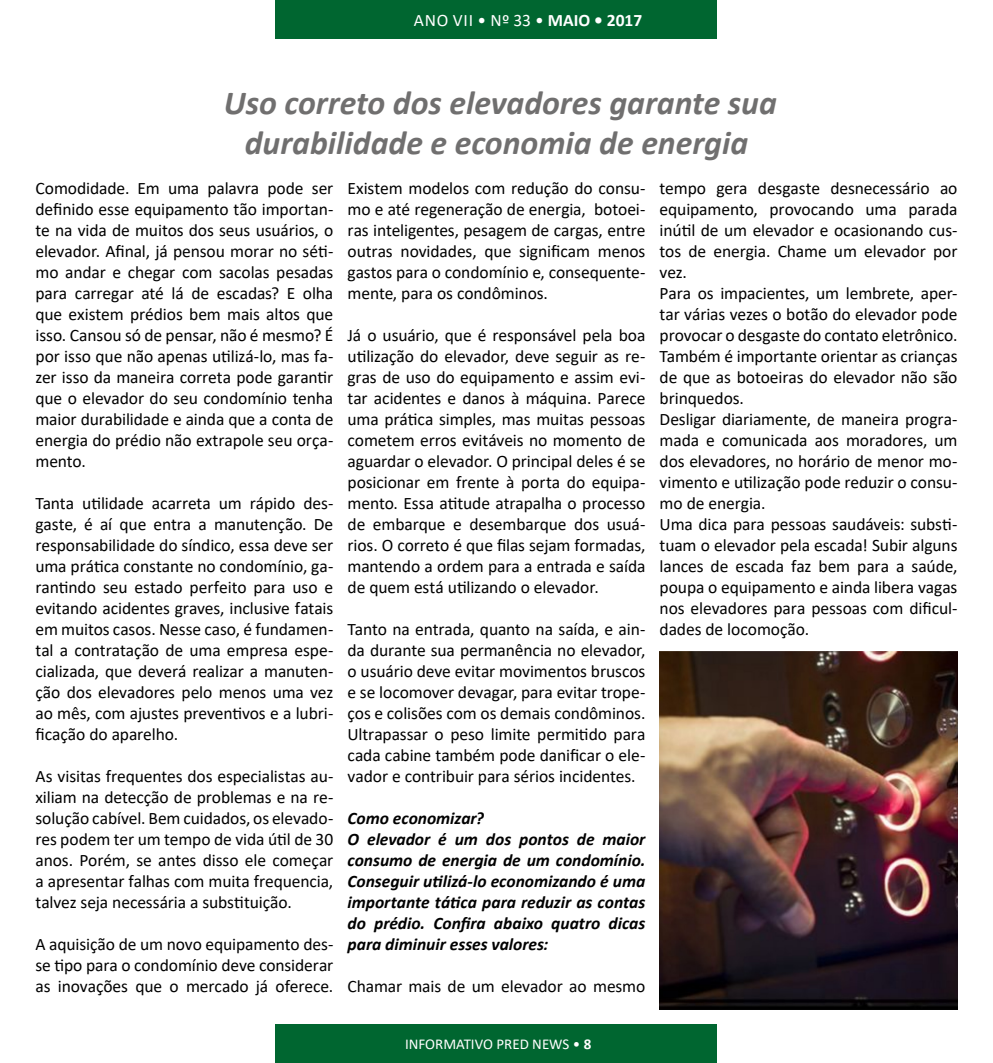
<style>
.page{position:relative;width:993px;height:1063px;background:#fff}
.page>*{position:absolute;margin:0;border:0;box-sizing:border-box;transform-origin:0 0}
.t1{font:italic 700 33.75px/40.5px "Calibri";color:#706f6f;text-align:center}
.t2{font:17.5px/21px "Calibri";letter-spacing:-.005em;color:#000;text-align:justify}
.t3{font:italic 700 17.5px/21px "Calibri";color:#000}
.t4{font:17.5px "Calibri";letter-spacing:.04em;color:#fff}
.t5{font:15px "Calibri";color:#fff}
.s1{font-weight:700}
</style>
<div class="page">
<div style="left:276px;top:1024px;width:440px;height:39px;background:#006630"></div>
<div style="left:276px;top:0;width:440px;height:39px;background:#006630"></div>
<img style="left:659px;top:651px;width:298px;height:359px">
<p class="t4" style="left:414px;top:8px;width:230px">ANO VII • Nº 33 • <span class="s1">MAIO • 2017</span></p>
<h1 class="t1" style="left:224px;top:81px;width:554px">Uso correto dos elevadores garante sua durabilidade e economia de energia</h1>
<p class="t2" style="left:347px;top:177px;width:299px">Existem modelos com redução do consu&shy;mo e até regeneração de energia, botoei&shy;ras inteligentes, pesagem de cargas, entre outras novidades, que significam menos gastos para o condomínio e, consequente&shy;mente, para os condôminos.</p>
<p class="t2" style="left:347px;top:324px;width:299px">Já o usuário, que é responsável pela boa utilização do elevador, deve seguir as re&shy;gras de uso do equipamento e assim evi&shy;tar acidentes e danos à máquina. Parece uma prática simples, mas muitas pessoas cometem erros evitáveis no momento de aguardar o elevador. O principal deles é se posicionar em frente à porta do equipa&shy;mento. Essa atitude atrapalha o processo de embarque e desembarque dos usuá&shy;rios. O correto é que filas sejam formadas, mantendo a ordem para a entrada e saída de quem está utilizando o elevador.</p>
<p class="t2" style="left:347px;top:618px;width:299px">Tanto na entrada, quanto na saída, e ain&shy;da durante sua permanência no elevador, o usuário deve evitar movimentos bruscos e se locomover devagar, para evitar trope&shy;ços e colisões com os demais condôminos.<br>Ultrapassar o peso limite permitido para cada cabine também pode danificar o ele&shy;vador e contribuir para sérios incidentes.</p>
<p class="t3" style="left:347px;top:807px;width:299px">Como economizar?<br>O elevador é um dos pontos de maior consumo de energia de um condomínio.<br>Conseguir utilizá-lo economizando é uma importante tática para reduzir as contas do prédio. Confira abaixo quatro dicas para diminuir esses valores:</p>
<p class="t2" style="left:347px;top:975px;width:299px">Chamar mais de um elevador ao mesmo</p>
<p class="t2" style="left:659px;top:177px;width:299px;text-align:left">tempo gera desgaste desnecessário ao equipamento, provocando uma parada inútil de um elevador e ocasionando cus&shy;tos de energia. Chame um elevador por vez.<br>Para os impacientes, um lembrete, aper&shy;tar várias vezes o botão do elevador pode provocar o desgaste do contato eletrônico.<br>Também é importante orientar as crianças de que as botoeiras do elevador não são brinquedos.<br>Desligar diariamente, de maneira progra&shy;mada e comunicada aos moradores, um dos elevadores, no horário de menor mo&shy;vimento e utilização pode reduzir o consu&shy;mo de energia.<br>Uma dica para pessoas saudáveis: substi&shy;tuam o elevador pela escada! Subir alguns lances de escada faz bem para a saúde, poupa o equipamento e ainda libera vagas nos elevadores para pessoas com dificul&shy;dades de locomoção.</p>
<p class="t2" style="left:35px;top:177px;width:299px">Comodidade. Em uma palavra pode ser definido esse equipamento tão importan&shy;te na vida de muitos dos seus usuários, o elevador. Afinal, já pensou morar no séti&shy;mo andar e chegar com sacolas pesadas para carregar até lá de escadas? E olha que existem prédios bem mais altos que isso. Cansou só de pensar, não é mesmo? É por isso que não apenas utilizá-lo, mas fa&shy;zer isso da maneira correta pode garantir que o elevador do seu condomínio tenha maior durabilidade e ainda que a conta de energia do prédio não extrapole seu orça&shy;mento.</p>
<p class="t2" style="left:35px;top:492px;width:299px">Tanta utilidade acarreta um rápido des&shy;gaste, é aí que entra a manutenção. De responsabilidade do síndico, essa deve ser uma prática constante no condomínio, ga&shy;rantindo seu estado perfeito para uso e evitando acidentes graves, inclusive fatais em muitos casos. Nesse caso, é fundamen&shy;tal a contratação de uma empresa espe&shy;cializada, que deverá realizar a manuten&shy;ção dos elevadores pelo menos uma vez ao mês, com ajustes preventivos e a lubri&shy;ficação do aparelho.</p>
<p class="t2" style="left:35px;top:765px;width:299px">As visitas frequentes dos especialistas au&shy;xiliam na detecção de problemas e na re&shy;solução cabível. Bem cuidados, os elevado&shy;res podem ter um tempo de vida útil de 30 anos. Porém, se antes disso ele começar a apresentar falhas com muita frequencia, talvez seja necessária a substituição.</p>
<p class="t2" style="left:35px;top:933px;width:299px">A aquisição de um novo equipamento des&shy;se tipo para o condomínio deve considerar as inovações que o mercado já oferece.</p>
<p class="t5" style="left:405px;top:1034px;width:188px">INFORMATIVO PRED NEWS • <span class="s1">8</span></p>
</div>
